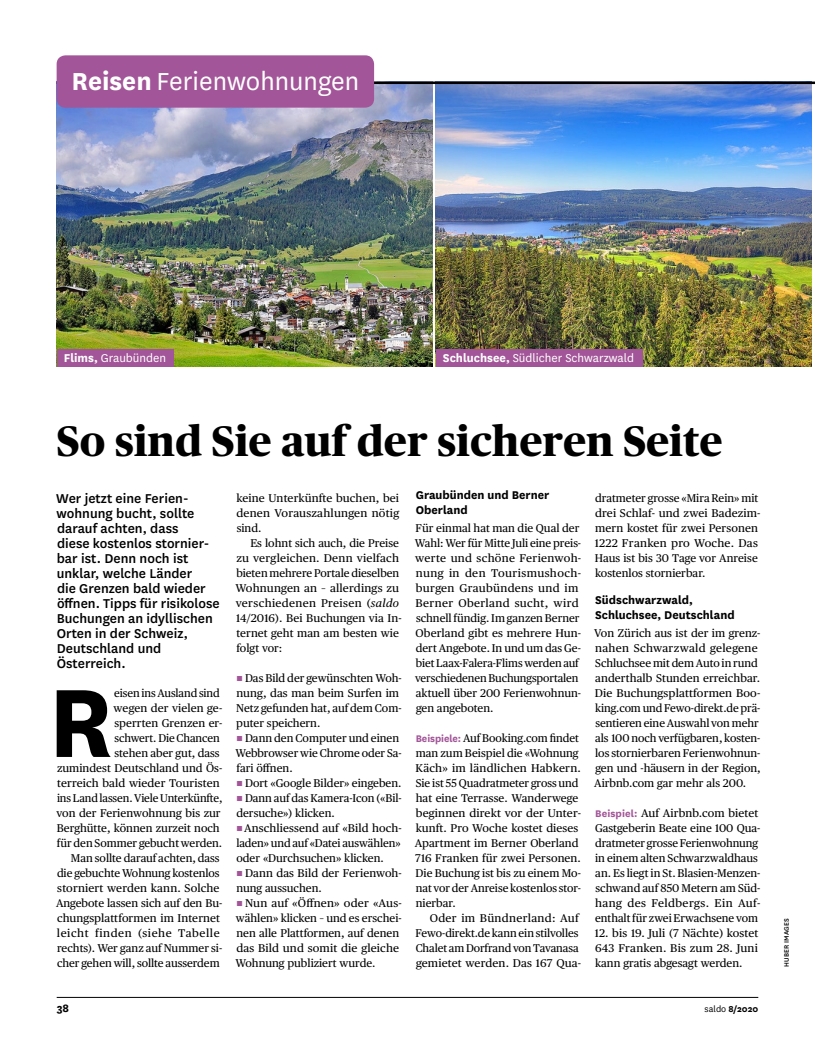
<style>
.page{position:relative;width:815px;height:1053px;background:#fff}
.page>*{position:absolute;margin:0;border:0;box-sizing:border-box;transform-origin:0 0}
.t1{font:700 113.12px "National";color:#000}
.t2{font:800 42.5px "Publico Headline";letter-spacing:.01em;color:#000}
.t3{font:28.75px "National";color:#fff}
.t4{font:500 15px/15px "National";color:#000}
.t5{font:13.25px "National";color:#fff}
.t6{font:700 13.12px/15px "National";color:#000}
.t7{font:700 12.5px "National";color:#000}
.t8{font:11.25px/15px "Publico Text";color:#000}
.t9{font:700 10px "National";color:#000}
.t10{font:500 7.5px "National";letter-spacing:.025em;color:#000}
.s1{font-weight:700}
.s2{font-style:italic}
.s3{font-family:"National";font-weight:700;color:#a25598}
.s4{font-weight:400}
</style>
<div class="page">
<hr style="left:57px;top:997px;width:701px;height:1px;background:#000">
<img style="left:57px;top:84px;width:375px;height:282px">
<img style="left:436px;top:84px;width:375px;height:282px">
<hr style="left:57px;top:81px;width:758px;height:3px;background:#000">
<div style="left:57px;top:55px;width:317px;height:53px;background:#a25598;border-radius:9px"></div>
<div style="left:57px;top:349px;width:117px;height:17px;background:#a25598"></div>
<div style="left:436px;top:349px;width:206px;height:17px;background:#a25598"></div>
<h3 class="t3" style="left:71px;top:62px;width:289px"><span class="s1">Reisen</span> Ferienwohnungen</h3>
<p class="t5" style="left:64px;top:349px;width:104px"><span class="s1">Flims,</span> Graubünden</p>
<p class="t5" style="left:443px;top:349px;width:193px"><span class="s1">Schluchsee,</span> Südlicher Schwarzwald</p>
<h2 class="t2" style="left:57px;top:410px;width:667px">So sind Sie auf der sicheren Seite</h2>
<p class="t4" style="left:56px;top:490px;width:165px">Wer jetzt eine Ferien&shy;wohnung bucht, sollte darauf achten, dass<br>diese kostenlos stornier&shy;bar ist. Denn noch ist unklar, welche Länder<br>die Grenzen bald wieder öffnen. Tipps für risikolose<br>Buchungen an idyllischen<br>Orten in der Schweiz,<br>Deutschland und<br>Österreich.</p>
<h1 class="t1" style="left:48px;top:642px;width:67px">R</h1>
<p class="t8" style="left:56px;top:684px;width:168px;text-align:right">eisen ins Ausland sind<br>wegen der vielen ge-<br>sperrten Grenzen er-<br>schwert. Die Chancen<br>stehen aber gut, dass<br>zumindest Deutschland und Ös&shy;terreich bald wieder Touristen ins Land lassen. Viele Unterkünfte, von der Ferienwohnung bis zur<br>Berghütte, können zurzeit noch für den Sommer gebucht werden.<br>Man sollte darauf achten, dass die gebuchte Wohnung kostenlos storniert werden kann. Solche<br>Angebote lassen sich auf den Bu&shy;chungsplattformen im Internet leicht finden (siehe Tabelle rechts). Wer ganz auf Nummer si&shy;cher gehen will, sollte ausserdem</p>
<p class="t8" style="left:236px;top:489px;width:164px;text-align:justify">keine Unterkünfte buchen, bei denen Vorauszahlungen nötig sind.</p>
<p class="t8" style="left:235px;top:534px;width:168px;text-indent:15px">Es lohnt sich auch, die Preise zu vergleichen. Denn vielfach bieten mehrere Portale dieselben<br>Wohnungen an – allerdings zu verschiedenen Preisen (<span class="s2">saldo<br></span>14/2016). Bei Buchungen via In&shy;ternet geht man am besten wie folgt vor:</p>
<p class="t8" style="left:236px;top:669px;width:167px;text-indent:9px">Das Bild der gewünschten Woh&shy;nung, das man beim Surfen im<br>Netz gefunden hat, auf dem Com&shy;puter speichern.</p>
<p class="t8" style="left:235px;top:729px;width:168px;text-indent:10px">Dann den Computer und einen<br>Webbrowser wie Chrome oder Sa&shy;fari öffnen.</p>
<p class="t8" style="left:245px;top:774px;width:158px">Dort «Google Bilder» eingeben.</p>
<p class="t8" style="left:245px;top:789px;width:158px">Dann auf das Kamera-Icon («Bil-</p>
<p class="t8" style="left:236px;top:804px;width:100px">dersuche») klicken.</p>
<p class="t8" style="left:244px;top:819px;width:158px">Anschliessend auf «Bild hoch-</p>
<p class="t8" style="left:236px;top:834px;width:166px">laden» und auf «Datei auswählen»</p>
<p class="t8" style="left:236px;top:849px;width:149px">oder «Durchsuchen» klicken.</p>
<p class="t8" style="left:245px;top:864px;width:158px">Dann das Bild der Ferienwoh-</p>
<p class="t8" style="left:236px;top:879px;width:87px">nung aussuchen.</p>
<p class="t8" style="left:245px;top:894px;width:158px">Nun auf «Öffnen» oder «Aus-</p>
<p class="t8" style="left:236px;top:909px;width:167px">wählen» klicken – und es erschei-</p>
<p class="t8" style="left:236px;top:924px;width:164px">nen alle Plattformen, auf denen</p>
<p class="t8" style="left:236px;top:939px;width:164px">das Bild und somit die gleiche</p>
<p class="t8" style="left:235px;top:954px;width:142px">Wohnung publiziert wurde.</p>
<p class="t6" style="left:416px;top:487px;width:135px">Graubünden und Berner<br>Oberland</p>
<p class="t8" style="left:415px;top:519px;width:168px">Für einmal hat man die Qual der<br>Wahl: Wer für Mitte Juli eine preis&shy;werte und schöne Ferienwoh&shy;nung in den Tourismushoch&shy;burgen Graubündens und im<br>Berner Oberland sucht, wird schnell fündig. Im ganzen Berner<br>Oberland gibt es mehrere Hun&shy;dert Angebote. In und um das Ge&shy;biet Laax-Falera-Flims werden auf verschiedenen Buchungsportalen aktuell über 200 Ferienwohnun&shy;gen angeboten.</p>
<p class="t8" style="left:415px;top:729px;width:168px"><span class="s3">Beispiele:</span> Auf Booking.com findet man zum Beispiel die «Wohnung<br>Käch» im ländlichen Habkern.<br>Sie ist 55 Quadratmeter gross und hat eine Terrasse. Wanderwege beginnen direkt vor der Unter&shy;kunft. Pro Woche kostet dieses<br>Apartment im Berner Oberland<br>716 Franken für zwei Personen.<br>Die Buchung ist bis zu einem Mo&shy;nat vor der Anreise kostenlos stor&shy;nierbar.</p>
<p class="t8" style="left:416px;top:909px;width:166px;text-indent:14px">Oder im Bündnerland: Auf<br>Fewo-direkt.de kann ein stilvolles<br>Chalet am Dorfrand von Tavanasa gemietet werden. Das 167 Qua-</p>
<p class="t8" style="left:595px;top:489px;width:167px">dratmeter grosse «Mira Rein» mit drei Schlaf- und zwei Badezim&shy;mern kostet für zwei Personen<br>1222 Franken pro Woche. Das<br>Haus ist bis 30 Tage vor Anreise kostenlos stornierbar.</p>
<p class="t6" style="left:595px;top:592px;width:141px">Südschwarzwald,<br>Schluchsee, Deutschland</p>
<p class="t8" style="left:594px;top:624px;width:168px">Von Zürich aus ist der im grenz&shy;nahen Schwarzwald gelegene<br>Schluchsee mit dem Auto in rund anderthalb Stunden erreichbar.<br>Die Buchungsplattformen Boo&shy;king.com und Fewo-direkt.de prä&shy;sentieren eine Auswahl von mehr als 100 noch verfügbaren, kosten&shy;los stornierbaren Ferienwohnun&shy;gen und -häusern in der Region,<br>Airbnb.com gar mehr als 200.</p>
<p class="t8" style="left:595px;top:804px;width:167px"><span class="s3">Beispiel:</span> Auf Airbnb.com bietet<br>Gastgeberin Beate eine 100 Qua&shy;dratmeter grosse Ferienwohnung in einem alten Schwarzwaldhaus an. Es liegt in St. Blasien-Menzen&shy;schwand auf 850 Metern am Süd&shy;hang des Feldbergs. Ein Auf&shy;enthalt für zwei Erwachsene vom</p>
<p class="t8" style="left:595px;top:924px;width:165px;text-align:justify">12. bis 19. Juli (7 Nächte) kostet 643 Franken. Bis zum 28. Juni kann gratis abgesagt werden.</p>
<p class="t10" style="left:781px;top:966px;width:50px;rotate:-90deg">Huber images</p>
<p class="t7" style="left:57px;top:999px;width:14px">38</p>
<p class="t9" style="left:705px;top:1001px;width:55px"><span class="s4">saldo</span> 8/2020</p>
</div>
